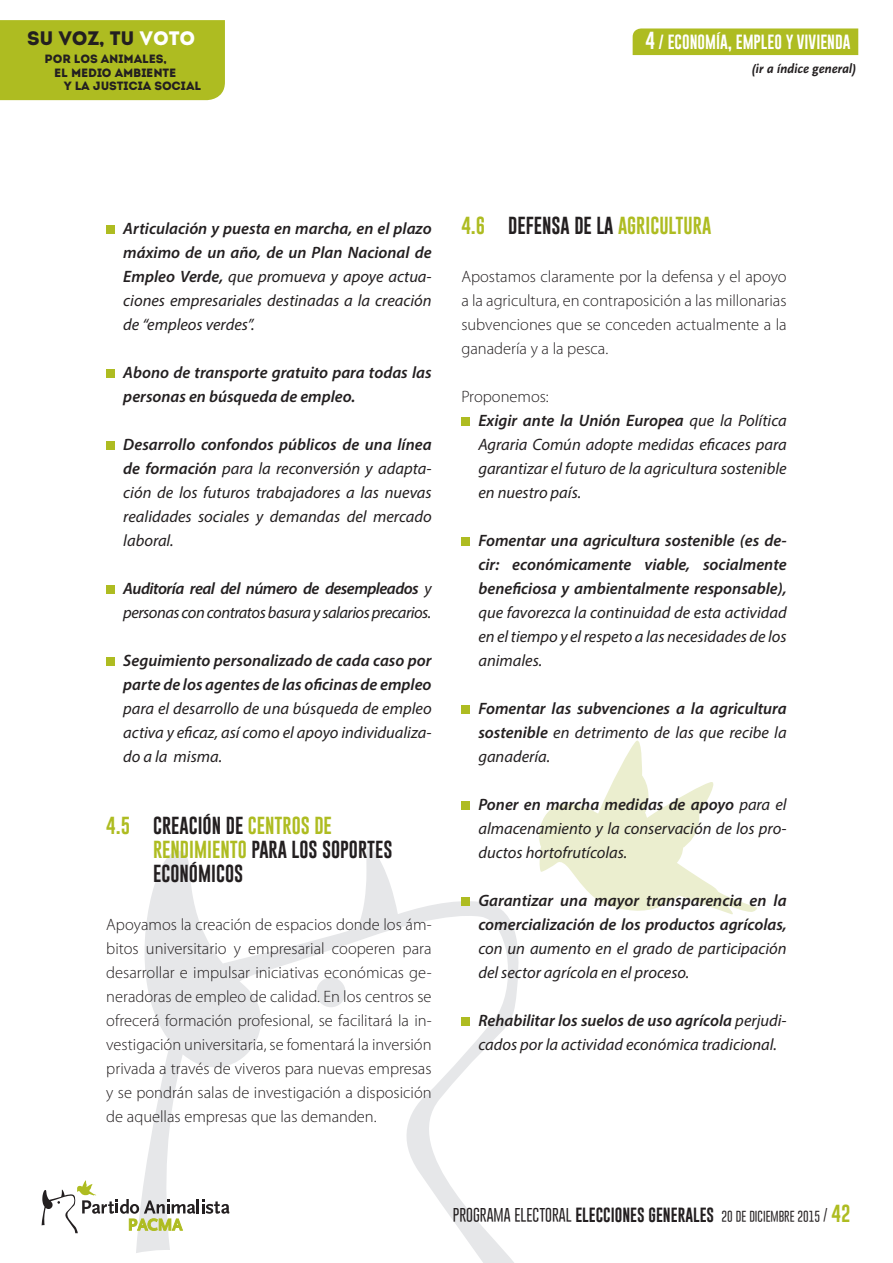
<style>
.page{position:relative;width:893px;height:1263px;background:#fff}
.page>*{position:absolute;margin:0;border:0;box-sizing:border-box;transform-origin:0 0}
.t1{font:19.5px "Intro";letter-spacing:-.01em;color:#231f20}
.Sangría_francesa{font:18px/24px "Gobold";color:#231f20}
.Sangría_francesa-2{font:18px "Gobold";color:#aebc21}
.Sangría_francesa-3{font:italic 600 16.5px/24px "Myriad Pro";color:#231f20;text-align:justify}
.Sangría_francesa-4{font:italic 16.5px/24px "Myriad Pro";color:#231f20;text-align:justify}
.Sangría_francesa-5{font:300 16.5px/24px "Myriad Pro";color:#231f20;text-align:justify}
.Sangría_francesa-6{font:italic 16.5px/24px "Myriad Pro";letter-spacing:-.03em;color:#231f20}
.t2{font:15px "Gobold";color:#231f20}
.t3{font:15px "Gobold";color:#fff}
.t4{font:italic 700 13.5px "Scala Sans";letter-spacing:-.01em;color:#231f20}
.t5{font:12px "Intro";letter-spacing:-.01em;color:#231f20}
.s1{color:#fff}
.s2{font-size:18px}
.s3{font-weight:400}
.s4{font-weight:600}
.s5{color:#aebc21}
.s6{font-weight:300}
.s7{font-weight:300;font-size:12px}
.s8{font-size:18px;color:#aebc21}
</style>
<div class="page">
<div style="left:0;top:20px;width:225px;height:80px;background:#aebc21"></div>
<svg style="left:539px;top:740px;width:218px;height:175px"></svg>
<svg style="left:136px;top:846px;width:412px;height:417px"></svg>
<div style="left:316px;top:977px;width:30px;height:30px;background:#e6e7e9;border-radius:50%"></div>
<svg style="left:42px;top:1180px;width:188px;height:53px"></svg>
<div style="left:106px;top:225px;width:9px;height:9px;background:#aebc21"></div>
<div style="left:106px;top:369px;width:9px;height:9px;background:#aebc21"></div>
<div style="left:106px;top:441px;width:9px;height:9px;background:#aebc21"></div>
<div style="left:106px;top:585px;width:9px;height:9px;background:#aebc21"></div>
<div style="left:106px;top:657px;width:9px;height:9px;background:#aebc21"></div>
<div style="left:461px;top:417px;width:9px;height:9px;background:#aebc21"></div>
<div style="left:461px;top:537px;width:9px;height:9px;background:#aebc21"></div>
<div style="left:461px;top:705px;width:9px;height:9px;background:#aebc21"></div>
<div style="left:461px;top:801px;width:9px;height:9px;background:#aebc21"></div>
<div style="left:461px;top:897px;width:9px;height:9px;background:#aebc21"></div>
<div style="left:461px;top:1017px;width:9px;height:9px;background:#aebc21"></div>
<div style="left:633px;top:28px;width:225px;height:27px;background:#aebc21"></div>
<p class="t1" style="left:27px;top:27px;width:170px">SU VOZ, TU <span class="s1">VOTO</span></p>
<p class="t5" style="left:45px;top:52px;width:124px">POR LOS ANIMALES,</p>
<p class="t5" style="left:54px;top:65px;width:124px">EL MEDIO AMBIENTE</p>
<p class="t5" style="left:64px;top:79px;width:139px">Y LA JUSTICIA SOCIAL</p>
<p class="t3" style="left:645px;top:32px;width:207px"><span class="s2">4</span> / ECONOMÍA, EMPLEO Y VIVIENDA</p>
<p class="t4" style="left:752px;top:61px;width:106px">(ir a índice general)</p>
<p class="Sangría_francesa-3" style="left:123px;top:216px;width:310px">Articulación y puesta en marcha, en el plazo máximo de un año, de un Plan Nacional de Empleo Verde, <span class="s3">que promueva y apoye actua&shy;ciones empresariales destinadas a la creación de “empleos verdes”.</span></p>
<p class="Sangría_francesa-3" style="left:123px;top:360px;width:310px">Abono de transporte gratuito para todas las personas en búsqueda de empleo.</p>
<p class="Sangría_francesa-4" style="left:123px;top:432px;width:310px"><span class="s4">Desarrollo confondos públicos de una línea de formación</span> para la reconversión y adapta&shy;ción de los futuros trabajadores a las nuevas realidades sociales y demandas del mercado laboral.</p>
<p class="Sangría_francesa-6" style="left:123px;top:576px;width:310px"><span class="s4">Auditoría real del número de desempleados</span> y personas con contratos basura y salarios precarios.</p>
<p class="Sangría_francesa-4" style="left:123px;top:648px;width:310px"><span class="s4">Seguimiento personalizado de cada caso por parte de los agentes de las oficinas de empleo </span>para el desarrollo de una búsqueda de empleo activa y eficaz, así como el apoyo individualiza&shy;do a la misma.</p>
<p class="Sangría_francesa-2" style="left:106px;top:814px;width:25px">4.5</p>
<p class="Sangría_francesa" style="left:153px;top:813px;width:241px">CREACIÓN DE <span class="s5">CENTROS DE<br>RENDIMIENTO</span> PARA LOS SOPORTES<br>ECONÓMICOS</p>
<p class="Sangría_francesa-5" style="left:106px;top:913px;width:327px">Apoyamos la creación de espacios donde los ám&shy;bitos universitario y empresarial cooperen para desarrollar e impulsar iniciativas económicas ge&shy;neradoras de empleo de calidad. En los centros se ofrecerá formación profesional, se facilitará la in&shy;vestigación universitaria, se fomentará la inversión privada a través de viveros para nuevas empresas y se pondrán salas de investigación a disposición de aquellas empresas que las demanden.</p>
<p class="Sangría_francesa-2" style="left:461px;top:214px;width:25px">4.6</p>
<p class="Sangría_francesa" style="left:508px;top:213px;width:205px">DEFENSA DE LA <span class="s5">AGRICULTURA</span></p>
<p class="Sangría_francesa-5" style="left:461px;top:265px;width:327px">Apostamos claramente por la defensa y el apoyo a la agricultura, en contraposición a las millonarias subvenciones que se conceden actualmente a la ganadería y a la pesca.</p>
<p class="Sangría_francesa-5" style="left:461px;top:385px;width:89px">Proponemos:</p>
<p class="Sangría_francesa-4" style="left:478px;top:408px;width:310px"><span class="s4">Exigir ante la Unión Europea</span> que la Política Agraria Común adopte medidas eficaces para garantizar el futuro de la agricultura sostenible en nuestro país.</p>
<p class="Sangría_francesa-3" style="left:478px;top:528px;width:310px">Fomentar una agricultura sostenible (es de&shy;cir: económicamente viable, socialmente beneficiosa y ambientalmente responsable), <span class="s3">que favorezca la continuidad de esta actividad en el tiempo y el respeto a las necesidades de los animales.</span></p>
<p class="Sangría_francesa-3" style="left:478px;top:696px;width:310px">Fomentar las subvenciones a la agricultura sostenible <span class="s3">en detrimento de las que recibe la ganadería.</span></p>
<p class="Sangría_francesa-4" style="left:478px;top:792px;width:310px"><span class="s4">Poner en marcha medidas de apoyo</span> para el almacenamiento y la conservación de los pro&shy;ductos hortofrutícolas.</p>
<p class="Sangría_francesa-3" style="left:478px;top:888px;width:310px">Garantizar una mayor transparencia en la comercialización de los productos agrícolas, <span class="s3">con un aumento en el grado de participación del sector agrícola en el proceso.</span></p>
<p class="Sangría_francesa-4" style="left:478px;top:1008px;width:310px"><span class="s4">Rehabilitar los suelos de uso agrícola</span> perjudi&shy;cados por la actividad económica tradicional.</p>
<p class="t2" style="left:453px;top:1205px;width:399px"><span class="s6">PROGRAMA ELECTORAL</span> ELECCIONES GENERALES <span class="s7">20 DE DICIEMBRE 2015</span> <span class="s6">/</span> <span class="s8">42</span></p>
</div>
